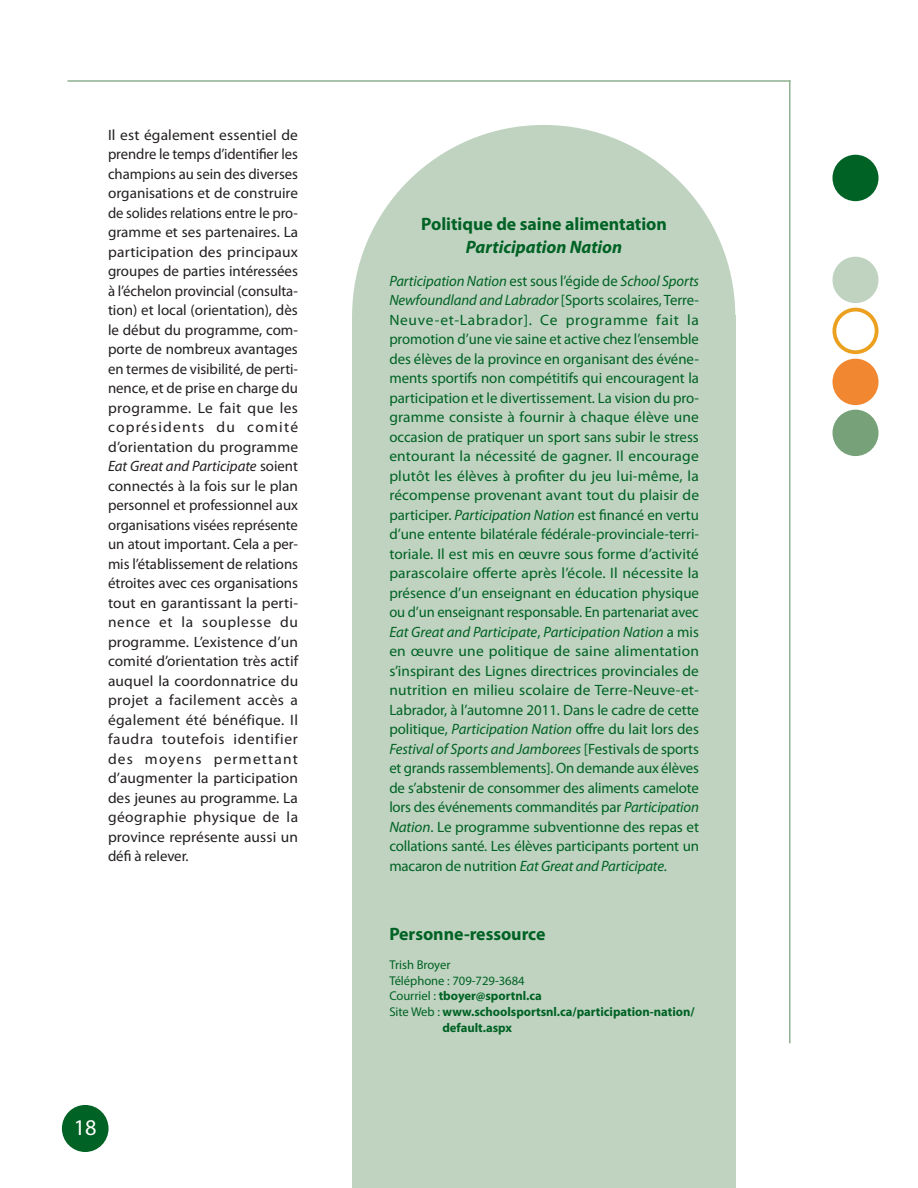
<style>
.page{position:relative;width:918px;height:1188px;background:#fff}
.page>*{position:absolute;margin:0;border:0;box-sizing:border-box;transform-origin:0 0}
.t1{font:22.5px "Myriad Pro";color:#fff}
.t2{font:700 18px "Myriad Pro";color:#006224}
.t3{font:italic 700 18px "Myriad Pro";color:#006224}
.t4{font:15px/19.5px "Myriad Pro";letter-spacing:-.01em;color:#006224;text-align:justify}
.t5{font:15px/19.5px "Myriad Pro";letter-spacing:.005em;color:#231f20;text-align:justify}
.t6{font:700 12.75px "Myriad Pro";color:#006224}
.t7{font:12.75px "Myriad Pro";color:#006224}
.s1{font-style:italic}
.s2{font-weight:400}
</style>
<div class="page">
<div style="left:62px;top:1105px;width:47px;height:47px;background:#006224;border-radius:50%"></div>
<div style="left:833px;top:155px;width:46px;height:46px;background:#006224;border-radius:50%"></div>
<div style="left:833px;top:257px;width:46px;height:46px;background:#bfd3c0;border-radius:50%"></div>
<div style="left:832px;top:308px;width:47px;height:46px;border:4px solid #eca020;border-radius:50%"></div>
<div style="left:833px;top:359px;width:46px;height:46px;background:#f18730;border-radius:50%"></div>
<div style="left:833px;top:410px;width:46px;height:46px;background:#77a279;border-radius:50%"></div>
<hr style="left:68px;top:80px;width:722px;height:2px;background:#8eb18f">
<hr style="left:789px;top:80px;width:1px;height:963px;background:#8eb18f">
<div style="left:352px;top:125px;width:383px;height:382px;background:#bfd3c0;border-radius:50%"></div>
<div style="left:352px;top:316px;width:383px;height:872px;background:#bfd3c0"></div>
<p class="t5" style="left:108px;top:124px;width:192px">Il est également essentiel de prendre le temps d’identifier les champions au sein des diverses organisations et de construire de solides relations entre le pro&shy;gramme et ses partenaires. La participation des principaux groupes de parties intéressées à l’échelon provincial (consulta&shy;tion) et local (orientation), dès le début du programme, com&shy;porte de nombreux avantages en termes de visibilité, de perti&shy;nence, et de prise en charge du programme. Le fait que les coprésidents du comité d’orientation du programme <span class="s1">Eat Great and Participate</span> soient connectés à la fois sur le plan personnel et professionnel aux organisations visées représente un atout important. Cela a per&shy;mis l’établissement de relations étroites avec ces organisations tout en garantissant la perti&shy;nence et la souplesse du programme. L’existence d’un comité d’orientation très actif auquel la coordonnatrice du projet a facilement accès a également été bénéfique. Il faudra toutefois identifier des moyens permettant d’augmenter la participation des jeunes au programme. La géographie physique de la province représente aussi un défi à relever.</p>
<h1 class="t1" style="left:74px;top:1114px;width:24px">18</h1>
<p class="t2" style="left:421px;top:212px;width:247px">Politique de saine alimentation</p>
<p class="t3" style="left:466px;top:235px;width:158px">Participation Nation</p>
<p class="t4" style="left:389px;top:271px;width:311px"><span class="s1">Participation Nation</span> est sous l’égide de <span class="s1">School Sports Newfoundland and Labrador</span> [Sports scolaires, Terre-Neuve-et-Labrador]. Ce programme fait la promotion d’une vie saine et active chez l’ensemble des élèves de la province en organisant des événe&shy;ments sportifs non compétitifs qui encouragent la participation et le divertissement. La vision du pro&shy;gramme consiste à fournir à chaque élève une occasion de pratiquer un sport sans subir le stress entourant la nécessité de gagner. Il encourage plutôt les élèves à profiter du jeu lui-même, la récompense provenant avant tout du plaisir de participer. <span class="s1">Participation Nation</span> est financé en vertu d’une entente bilatérale fédérale-provinciale-terri&shy;toriale. Il est mis en œuvre sous forme d’activité parascolaire offerte après l’école. Il nécessite la présence d’un enseignant en éducation physique ou d’un enseignant responsable. En partenariat avec <span class="s1">Eat Great and Participate</span>, <span class="s1">Participation Nation</span> a mis en œuvre une politique de saine alimentation s’inspirant des Lignes directrices provinciales de nutrition en milieu scolaire de Terre-Neuve-et-Labrador, à l’automne 2011. Dans le cadre de cette politique, <span class="s1">Participation Nation</span> offre du lait lors des <span class="s1">Festival of Sports and Jamborees</span> [Festivals de sports et grands rassemblements]. On demande aux élèves de s’abstenir de consommer des aliments camelote lors des événements commandités par <span class="s1">Participation Nation</span>. Le programme subventionne des repas et collations santé. Les élèves participants portent un macaron de nutrition <span class="s1">Eat Great and Participate</span>.</p>
<p class="t2" style="left:389px;top:922px;width:158px">Personne-ressource</p>
<p class="t7" style="left:389px;top:957px;width:63px">Trish Broyer</p>
<p class="t7" style="left:389px;top:972px;width:137px">Téléphone : 709-729-3684</p>
<p class="t6" style="left:389px;top:988px;width:154px"><span class="s2">Courriel :</span> tboyer@sportnl.ca</p>
<p class="t6" style="left:389px;top:1003px;width:307px"><span class="s2">Site Web :</span> www.schoolsportsnl.ca/participation-nation/</p>
<p class="t6" style="left:442px;top:1019px;width:71px">default.aspx</p>
</div>
